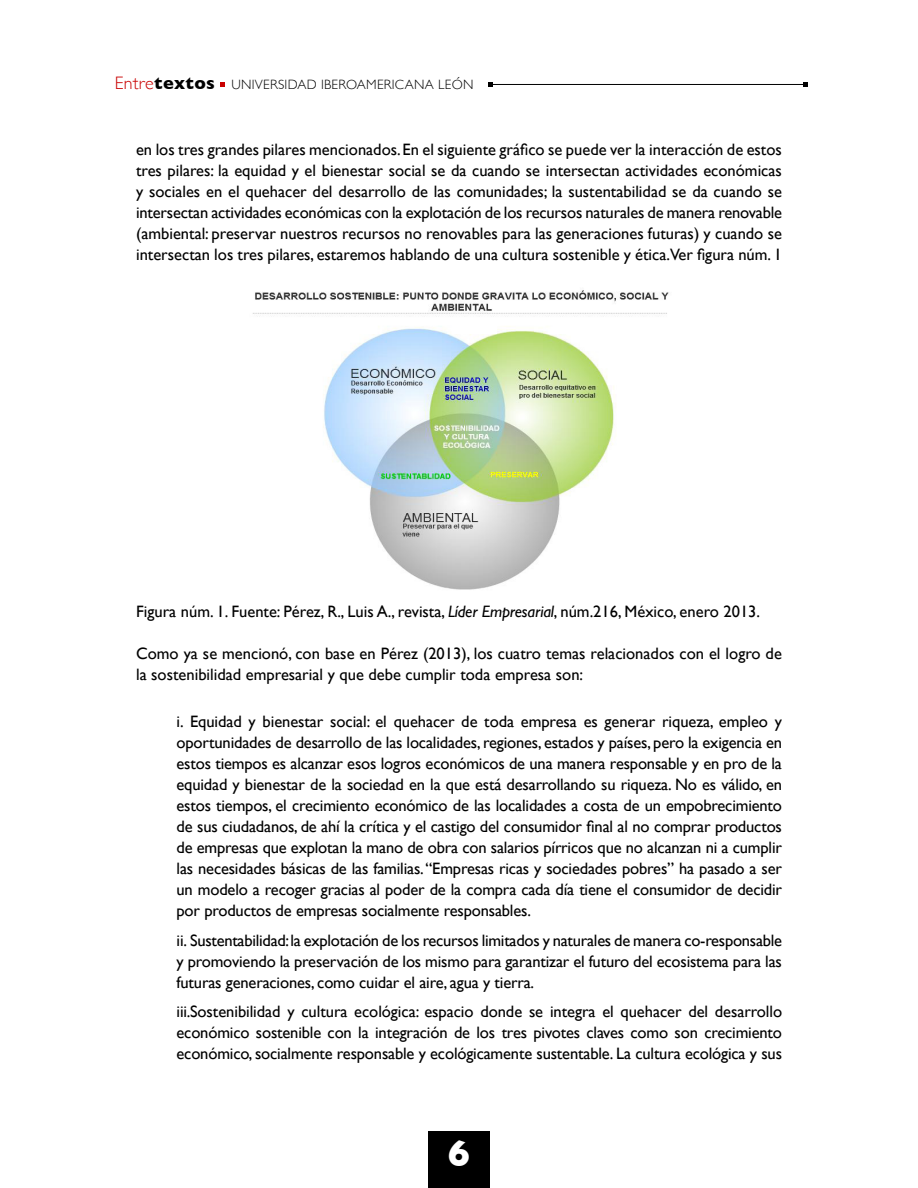
<style>
.page{position:relative;width:918px;height:1188px;background:#fff}
.page>*{position:absolute;margin:0;border:0;box-sizing:border-box;transform-origin:0 0}
.t1{font:700 37.5px "Gill Sans";color:#fff}
.t2{font:16.5px/21px "Gill Sans";color:#000;text-align:justify}
.t3{font:300 13.5px "Gill Sans";letter-spacing:.02em;color:#000}
.s1{font-size:18px;color:#c90000}
.s2{font-weight:700;font-size:18px}
.s3{font-style:italic}
</style>
<div class="page">
<svg style="left:221px;top:82px;width:4px;height:4px"></svg>
<svg style="left:803px;top:82px;width:4px;height:4px"></svg>
<hr style="left:491px;top:84px;width:312px;height:1px;background:#000">
<div style="left:428px;top:1131px;width:61px;height:57px;background:#000"></div>
<svg style="left:488px;top:82px;width:4px;height:4px"></svg>
<img style="left:253px;top:290px;width:416px;height:300px">
<p class="t3" style="left:115px;top:74px;width:360px"><span class="s1">Entre</span><span class="s2">textos</span> UNIVERSIDAD IBEROAMERICANA LEÓN</p>
<p class="t2" style="left:136px;top:139px;width:648px">en los tres grandes pilares mencionados. En el siguiente gráfico se puede ver la interacción de estos tres pilares: la equidad y el bienestar social se da cuando se intersectan actividades económicas y sociales en el quehacer del desarrollo de las comunidades; la sustentabilidad se da cuando se intersectan actividades económicas con la explotación de los recursos naturales de manera renovable (ambiental: preservar nuestros recursos no renovables para las generaciones futuras) y cuando se intersectan los tres pilares, estaremos hablando de una cultura sostenible y ética.Ver figura núm. 1</p>
<p class="t2" style="left:136px;top:601px;width:626px">Figura núm. 1. Fuente: Pérez, R., Luis A., revista, <span class="s3">Líder Empresarial</span>, núm.216, México, enero 2013.</p>
<p class="t2" style="left:136px;top:643px;width:647px">Como ya se mencionó, con base en Pérez (2013), los cuatro temas relacionados con el logro de la sostenibilidad empresarial y que debe cumplir toda empresa son:</p>
<p class="t2" style="left:177px;top:711px;width:607px">i. Equidad y bienestar social: el quehacer de toda empresa es generar riqueza, empleo y oportunidades de desarrollo de las localidades, regiones, estados y países, pero la exigencia en estos tiempos es alcanzar esos logros económicos de una manera responsable y en pro de la equidad y bienestar de la sociedad en la que está desarrollando su riqueza. No es válido, en estos tiempos, el crecimiento económico de las localidades a costa de un empobrecimiento de sus ciudadanos, de ahí la crítica y el castigo del consumidor final al no comprar productos de empresas que explotan la mano de obra con salarios pírricos que no alcanzan ni a cumplir las necesidades básicas de las familias. “Empresas ricas y sociedades pobres” ha pasado a ser un modelo a recoger gracias al poder de la compra cada día tiene el consumidor de decidir por productos de empresas socialmente responsables.</p>
<p class="t2" style="left:177px;top:930px;width:607px">ii. Sustentabilidad: la explotación de los recursos limitados y naturales de manera co-responsable y promoviendo la preservación de los mismo para garantizar el futuro del ecosistema para las futuras generaciones, como cuidar el aire, agua y tierra.</p>
<p class="t2" style="left:177px;top:1001px;width:607px">iii.Sostenibilidad y cultura ecológica: espacio donde se integra el quehacer del desarrollo económico sostenible con la integración de los tres pivotes claves como son crecimiento económico, socialmente responsable y ecológicamente sustentable. La cultura ecológica y sus</p>
<h1 class="t1" style="left:448px;top:1124px;width:24px">6</h1>
</div>
